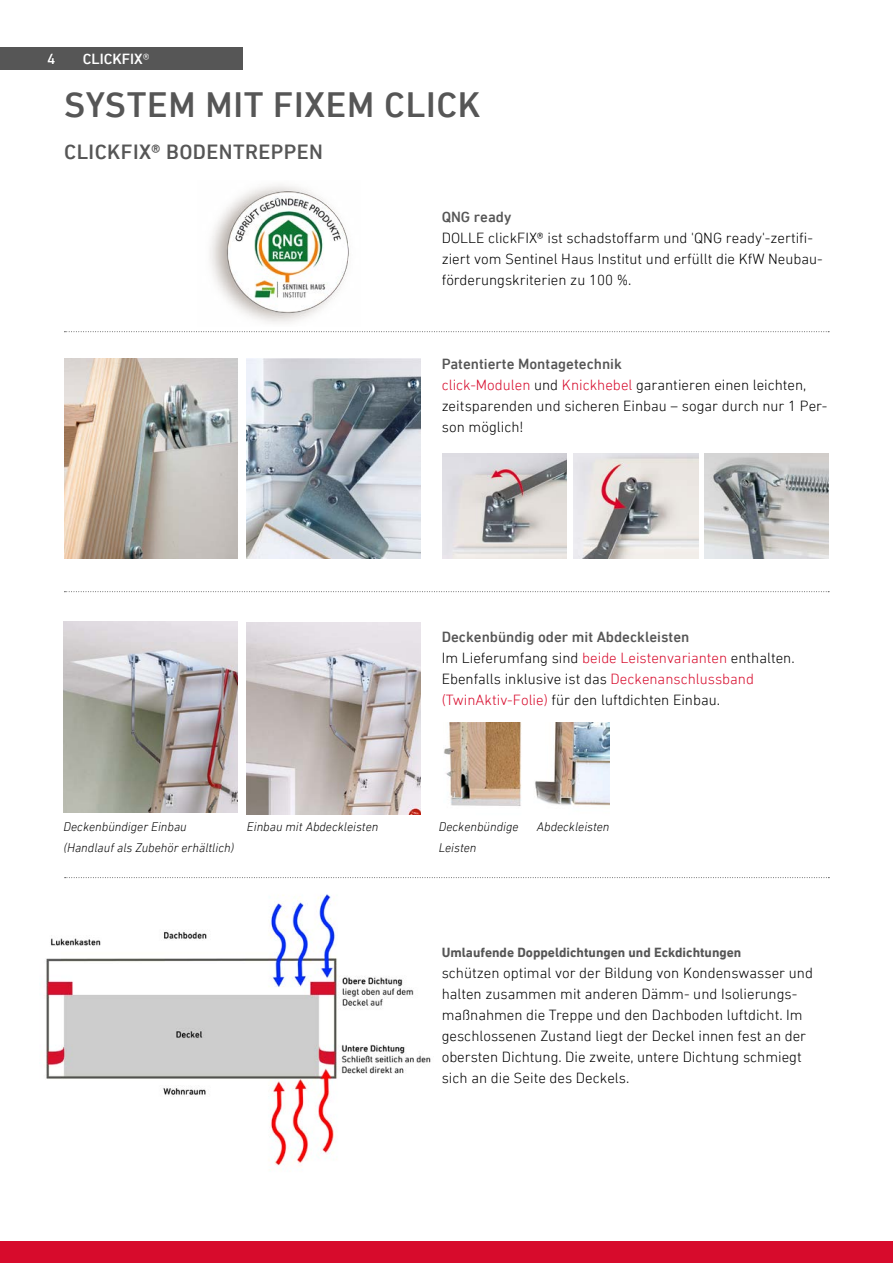
<style>
.page{position:relative;width:893px;height:1263px;background:#fff}
.page>*{position:absolute;margin:0;border:0;box-sizing:border-box;transform-origin:0 0}
.t1{font:500 36px "DIN Next LT Pro";letter-spacing:.02em;color:#565656}
.t2{font:500 21px "DIN Next LT Pro";letter-spacing:.02em;color:#565656}
.t3{font:300 15px/21px "DIN Next LT Pro";color:#000}
.t4{font:500 15px "DIN Next LT Pro";color:#fff}
.t5{font:500 15px "DIN Next LT Pro";color:#565656}
.t6{font:700 13.5px "DIN Next LT Pro";color:#565656}
.t7{font:italic 300 12.75px/21px "DIN Next LT Pro";color:#000}
.s1{font-weight:300}
.s2{font-weight:500;color:#565656}
.s3{color:#d70b2c}
</style>
<div class="page">
<img style="left:443px;top:453px;width:123px;height:105px">
<img style="left:574px;top:453px;width:124px;height:105px">
<img style="left:705px;top:453px;width:124px;height:105px">
<img style="left:65px;top:358px;width:173px;height:200px">
<img style="left:210px;top:185px;width:139px;height:138px">
<img style="left:64px;top:621px;width:174px;height:192px">
<img style="left:247px;top:622px;width:173px;height:193px">
<img style="left:444px;top:723px;width:166px;height:83px">
<img style="left:247px;top:358px;width:173px;height:200px">
<img style="left:44px;top:894px;width:387px;height:272px">
<div style="left:0;top:1242px;width:893px;height:21px;background:#d70b2c"></div>
<svg style="left:64px;top:331px;width:765px;height:1px"></svg>
<svg style="left:64px;top:591px;width:765px;height:1px"></svg>
<svg style="left:65px;top:877px;width:764px;height:1px"></svg>
<div style="left:0;top:47px;width:242px;height:23px;background:#565656"></div>
<div style="left:47px;top:53px;width:9px;height:11px;background:#000;opacity:.45"></div>
<p class="t4" style="left:47px;top:50px;width:10px">4</p>
<p class="t4" style="left:83px;top:50px;width:68px">CLICKFIX<span class="s1">®</span></p>
<h1 class="t1" style="left:64px;top:84px;width:418px">SYSTEM MIT FIXEM CLICK</h1>
<h2 class="t2" style="left:64px;top:140px;width:260px">CLICKFIX® BODENTREPPEN</h2>
<p class="t5" style="left:442px;top:208px;width:71px">QNG ready</p>
<p class="t3" style="left:442px;top:227px;width:382px">DOLLE clickFIX® ist schadstoffarm und 'QNG ready'-zertifi&shy;ziert vom Sentinel Haus Institut und erfüllt die KfW Neubau&shy;förderungskriterien zu 100 %.</p>
<p class="t3" style="left:442px;top:353px;width:387px"><span class="s2">Patentierte Montagetechnik<br></span><span class="s3">click-Modulen</span> und <span class="s3">Knickhebel</span> garantieren einen leichten, zeitsparenden und sicheren Einbau – sogar durch nur 1 Per&shy;son möglich!</p>
<p class="t3" style="left:442px;top:626px;width:354px"><span class="s2">Deckenbündig oder mit Abdeckleisten<br></span>Im Lieferumfang sind <span class="s3">beide Leistenvarianten</span> enthalten.<br>Ebenfalls inklusive ist das <span class="s3">Deckenanschlussband (TwinAktiv-Folie)</span> für den luftdichten Einbau.</p>
<p class="t7" style="left:64px;top:816px;width:172px">Deckenbündiger Einbau (Handlauf als Zubehör erhältlich)</p>
<p class="t7" style="left:247px;top:816px;width:133px">Einbau mit Abdeckleisten</p>
<p class="t7" style="left:439px;top:816px;width:81px">Deckenbündige<br>Leisten</p>
<p class="t7" style="left:537px;top:816px;width:74px">Abdeckleisten</p>
<p class="t6" style="left:442px;top:945px;width:301px">Umlaufende Doppeldichtungen und Eckdichtungen</p>
<p class="t3" style="left:442px;top:962px;width:373px">schützen optimal vor der Bildung von Kondenswasser und halten zusammen mit anderen Dämm- und Isolierungs&shy;maßnahmen die Treppe und den Dachboden luftdicht. Im geschlossenen Zustand liegt der Deckel innen fest an der obersten Dichtung. Die zweite, untere Dichtung schmiegt sich an die Seite des Deckels.</p>
</div>
